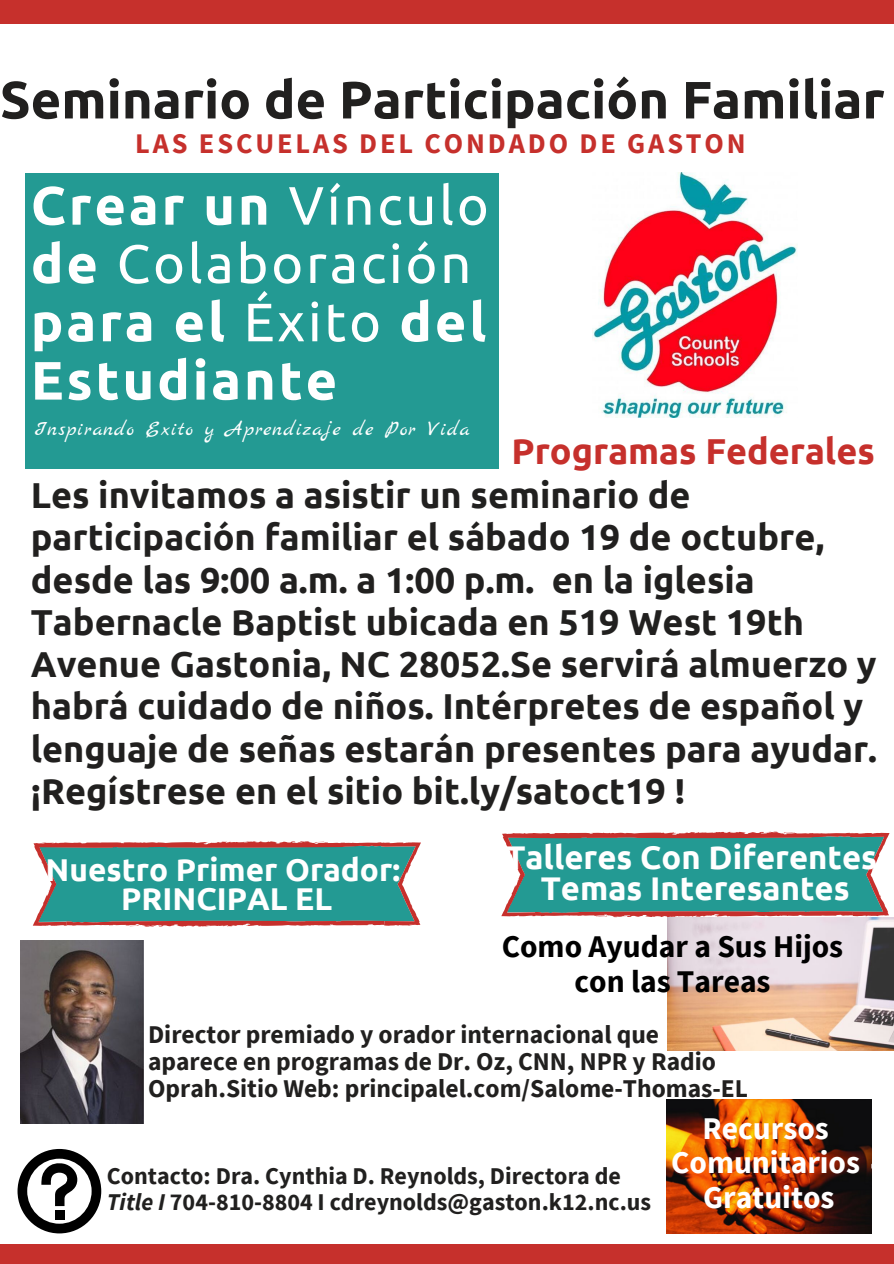
<style>
.page{position:relative;width:894px;height:1264px;background:#fff}
.page>*{position:absolute;margin:0;border:0;box-sizing:border-box;transform-origin:0 0}
.t1{font:700 54px/58.3px "Ubuntu";letter-spacing:.055em;color:#fff}
.t2{font:700 52.5px "Ubuntu";color:#21201f}
.t3{font:700 36px/42.3px "Ubuntu";color:#21201f}
.t4{font:700 36px "Ubuntu";color:#c6302c}
.t5{font:700 32.7px/30.5px "Ubuntu";color:#fff;text-align:center}
.t6{font:700 31.5px/29.2px "Ubuntu";color:#fff;text-align:center}
.t7{font:700 31.5px/34.3px "Source Sans Pro";color:#000;text-align:center}
.t8{font:700 31.5px/34.3px "Source Sans Pro";color:#fff;text-align:center}
.t9{font:700 28.35px "Source Sans Pro";letter-spacing:.1em;color:#c6302c}
.t10{font:700 25.5px/26.8px "Source Sans Pro";color:#21201f}
.t11{font:700 24px/26px "Source Sans Pro";color:#21201f}
.t12{font:21px "Marck Script";letter-spacing:.045em;color:#fff}
.s1{font-weight:400}
.s2{font-style:italic}
</style>
<div class="page">
<div style="left:0;top:1244px;width:893px;height:19px;background:#c6302c"></div>
<div style="left:0;top:0;width:893px;height:24px;background:#c6302c"></div>
<img style="left:592px;top:173px;width:205px;height:244px">
<svg style="left:18px;top:1148px;width:83px;height:85px"></svg>
<div style="left:55px;top:1209px;width:10px;height:10px;background:#000"></div>
<div style="left:25px;top:173px;width:473px;height:295px;background:#239a93"></div>
<img style="left:21px;top:940px;width:122px;height:183px">
<svg style="left:33px;top:841px;width:388px;height:85px;background:#47948e"></svg>
<img style="left:667px;top:917px;width:226px;height:133px">
<img style="left:666px;top:1099px;width:205px;height:134px">
<svg style="left:501px;top:831px;width:388px;height:86px;background:#49958f"></svg>
<h2 class="t2" style="left:0;top:69px;width:885px">Seminario de Participación Familiar</h2>
<p class="t9" style="left:135px;top:125px;width:612px">LAS ESCUELAS DEL CONDADO DE GASTON</p>
<h1 class="t1" style="left:31px;top:175px;width:459px">Crear un <span class="s1">Vínculo </span>de <span class="s1">Colaboración </span>para el <span class="s1">Éxito</span> del<br>Estudiante</h1>
<p class="t12" style="left:34px;top:417px;width:437px">Inspirando Exito y Aprendizaje de Por Vida</p>
<p class="t4" style="left:511px;top:431px;width:365px">Programas Federales</p>
<p class="t3" style="left:31px;top:473px;width:847px">Les invitamos a asistir un seminario de participación familiar el sábado 19 de octubre, desde las 9:00 a.m. a 1:00 p.m. en la iglesia Tabernacle Baptist ubicada en 519 West 19th Avenue Gastonia, NC 28052.Se servirá almuerzo y habrá cuidado de niños. Intérpretes de español y lenguaje de señas estarán presentes para ayudar. ¡Regístrese en el sitio bit.ly/satoct19 !</p>
<p class="t6" style="left:46px;top:854px;width:356px">Nuestro Primer Orador:<br>PRINCIPAL EL</p>
<p class="t5" style="left:505px;top:842px;width:373px">Talleres Con Diferentes<br>Temas Interesantes</p>
<p class="t7" style="left:501px;top:928px;width:343px">Como Ayudar a Sus Hijos con las Tareas</p>
<p class="t10" style="left:148px;top:1020px;width:601px">Director premiado y orador internacional que aparece en programas de Dr. Oz, CNN, NPR y Radio<br>Oprah.Sitio Web: principalel.com/Salome-Thomas-EL</p>
<p class="t11" style="left:107px;top:1162px;width:545px">Contacto: Dra. Cynthia D. Reynolds, Directora de<br><span class="s2">Title I</span> 704-810-8804 I cdreynolds@gaston.k12.nc.us</p>
<p class="t8" style="left:671px;top:1110px;width:190px">Recursos<br>Comunitarios<br>Gratuitos</p>
</div>
